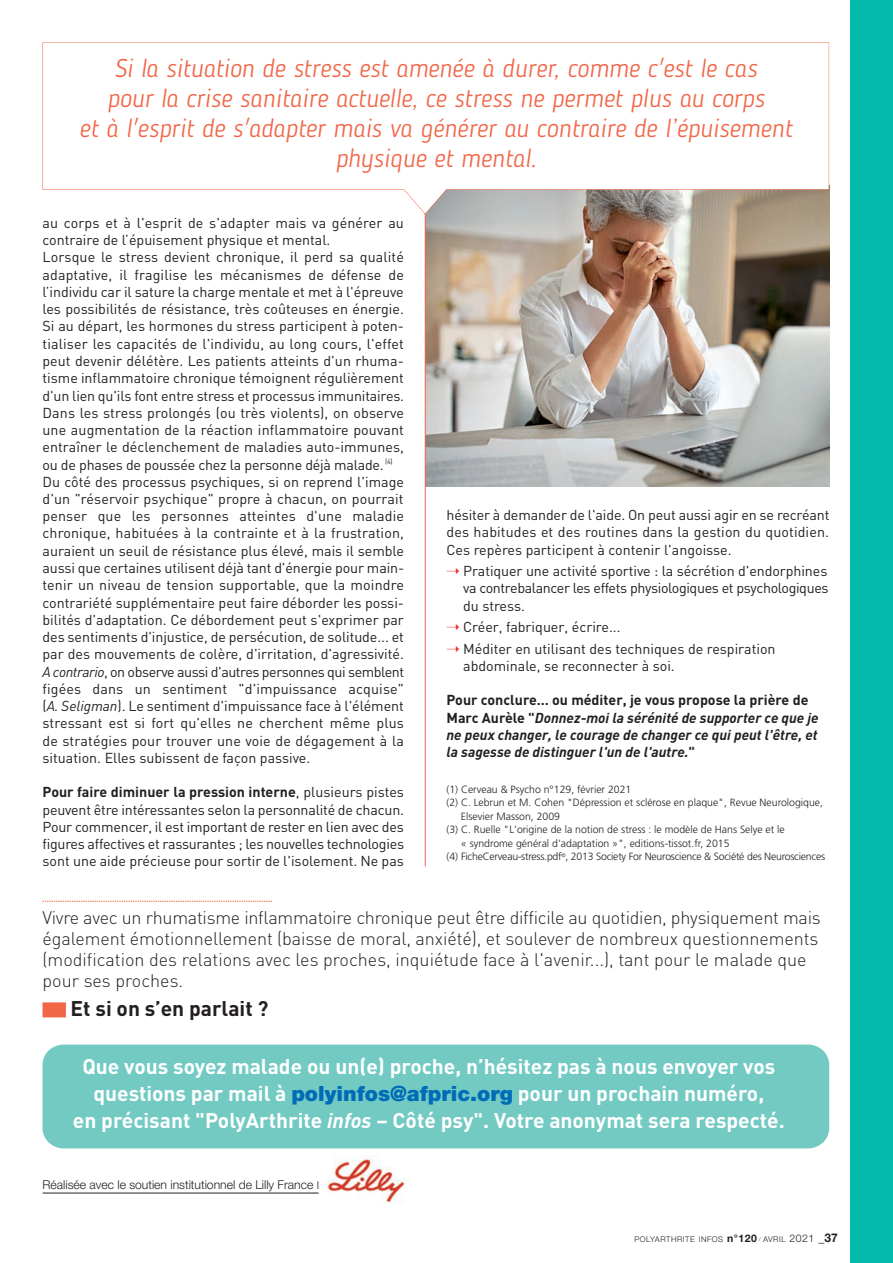
<style>
.page{position:relative;width:893px;height:1263px;background:#fff}
.page>*{position:absolute;margin:0;border:0;box-sizing:border-box;transform-origin:0 0}
.t1{font:italic 300 25.5px/30px "Blogger Sans";color:#f26648;text-align:center}
.t2{font:700 21px/27px "DIN";color:#fff;text-align:center}
.t3{font:700 21px "DIN";color:#231f20}
.t4{font:300 18px/21px "DIN";letter-spacing:-.005em;color:#231f20}
.t5{font:14.25px/17.2px "DIN";color:#231f20;text-align:justify}
.t6{font:italic 700 14.25px/17.2px "DIN";color:#231f20}
.t7{font:300 12.15px "Helvetica Neue";color:#231f20}
.t8{font:300 10.5px "Frutiger";color:#231f20}
.t9{font:300 10.5px "Frutiger";letter-spacing:-.02em;color:#231f20}
.t10{font:300 7.8px "Helvetica Neue";letter-spacing:.065em;color:#231f20}
.s1{font-style:italic}
.s2{font-weight:700}
.s3{color:#ee2e22}
.s4{font-style:normal}
.s5{font-family:"Helvetica Neue";font-weight:900;color:#006cb7}
.s6{font-size:10.8px}
.s7{font-weight:700;font-size:10.5px}
.s8{font-size:5.25px}
.s9{font-size:10.5px}
.s10{font-weight:700;font-size:12px}
</style>
<div class="page">
<div style="left:43px;top:1002px;width:23px;height:15px;background:#f26648"></div>
<div style="left:850px;top:0;width:43px;height:1263px;background:#03b9ac"></div>
<div style="left:43px;top:1044px;width:786px;height:104px;background:#72cac3"></div>
<svg style="left:43px;top:901px;width:229px;height:1px"></svg>
<img style="left:426px;top:214px;width:403px;height:272px">
<hr style="left:425px;top:149px;width:1px;height:717px;background:#f26648">
<svg style="left:43px;top:43px;width:786px;height:171px"></svg>
<img style="left:327px;top:1156px;width:78px;height:47px">
<hr style="left:43px;top:1193px;width:276px;height:1px;background:#231f20">
<h1 class="t1" style="left:79px;top:56px;width:715px">Si la situation de stress est amenée à durer, comme c'est le cas<br>pour la crise sanitaire actuelle, ce stress ne permet plus au corps<br>et à l'esprit de s'adapter mais va générer au contraire de l’épuisement physique et mental.</h1>
<p class="t5" style="left:43px;top:214px;width:363px;text-align:left">au corps et à l'esprit de s'adapter mais va générer au contraire de l’épuisement physique et mental.<br>Lorsque le stress devient chronique, il perd sa qualité adaptative, il fragilise les mécanismes de défense de l’individu car il sature la charge mentale et met à l'épreuve les possibilités de résistance, très coûteuses en énergie.<br>Si au départ, les hormones du stress participent à poten&shy;tialiser les capacités de l'individu, au long cours, l'effet peut devenir délétère. Les patients atteints d'un rhuma&shy;tisme inflammatoire chronique témoignent régulièrement d'un lien qu'ils font entre stress et processus immunitaires.<br>Dans les stress prolongés (ou très violents), on observe une augmentation de la réaction inflammatoire pouvant entraîner le déclenchement de maladies auto-immunes, ou de phases de poussée chez la personne déjà malade. <sup>(4)<br></sup>Du côté des processus psychiques, si on reprend l'image d'un "réservoir psychique" propre à chacun, on pourrait penser que les personnes atteintes d'une maladie chronique, habituées à la contrainte et à la frustration, auraient un seuil de résistance plus élevé, mais il semble aussi que certaines utilisent déjà tant d'énergie pour main&shy;tenir un niveau de tension supportable, que la moindre contrariété supplémentaire peut faire déborder les possi&shy;bilités d'adaptation. Ce débordement peut s'exprimer par des sentiments d'injustice, de persécution, de solitude... et par des mouvements de colère, d'irritation, d'agressivité.<br><span class="s1">A contrario</span>, on observe aussi d'autres personnes qui semblent figées dans un sentiment "d'impuissance acquise" (<span class="s1">A. Seligman</span>). Le sentiment d'impuissance face à l'élément stressant est si fort qu'elles ne cherchent même plus de stratégies pour trouver une voie de dégagement à la situation. Elles subissent de façon passive.</p>
<p class="t5" style="left:43px;top:784px;width:363px"><span class="s2">Pour faire diminuer la pression interne</span>, plusieurs pistes peuvent être intéressantes selon la personnalité de chacun.<br>Pour commencer, il est important de rester en lien avec des figures affectives et rassurantes ; les nouvelles technologies sont une aide précieuse pour sortir de l'isolement. Ne pas</p>
<p class="t5" style="left:446px;top:506px;width:384px">hésiter à demander de l'aide. On peut aussi agir en se recréant des habitudes et des routines dans la gestion du quotidien.<br>Ces repères participent à contenir l'angoisse.</p>
<p class="t5" style="left:463px;top:562px;width:367px;text-indent:-17px"><span class="s3">➝</span> Pratiquer une activité sportive : la sécrétion d'endorphines va contrebalancer les effets physiologiques et psychologiques du stress.</p>
<p class="t5" style="left:446px;top:616px;width:331px;line-height:21.5px"><span class="s3">➝</span> Créer, fabriquer, écrire...<br><span class="s3">➝</span> Méditer en utilisant des techniques de respiration</p>
<p class="t5" style="left:463px;top:657px;width:213px">abdominale, se reconnecter à soi.</p>
<p class="t6" style="left:446px;top:691px;width:374px"><span class="s4">Pour conclure… ou méditer, je vous propose la prière de Marc Aurèle "</span>Donnez-moi la sérénité de supporter ce que je ne peux changer, le courage de changer ce qui peut l'être, et la sagesse de distinguer l'un de l'autre.<span class="s4">"</span></p>
<p class="t8" style="left:446px;top:785px;width:186px">(1) Cerveau &amp; Psycho n°129, février 2021</p>
<p class="t8" style="left:446px;top:798px;width:378px">(2) C. Lebrun et M. Cohen "Dépression et sclérose en plaque", Revue Neurologique,</p>
<p class="t8" style="left:461px;top:812px;width:101px">Elsevier Masson, 2009</p>
<p class="t8" style="left:446px;top:825px;width:340px">(3) C. Ruelle "L'origine de la notion de stress : le modèle de Hans Selye et le</p>
<p class="t8" style="left:461px;top:839px;width:270px">« syndrome général d'adaptation »", editions-tissot.fr, 2015</p>
<p class="t9" style="left:446px;top:852px;width:380px">(4) FicheCerveau-stress.pdf<sup>©</sup>, 2013 Society For Neuroscience &amp; Société des Neurosciences</p>
<p class="t4" style="left:43px;top:907px;width:780px">Vivre avec un rhumatisme inflammatoire chronique peut être difficile au quotidien, physiquement mais également émotionnellement (baisse de moral, anxiété), et soulever de nombreux questionnements (modification des relations avec les proches, inquiétude face à l'avenir...), tant pour le malade que pour ses proches.</p>
<h2 class="t3" style="left:71px;top:997px;width:199px">Et si on s’en parlait ?</h2>
<h2 class="t2" style="left:73px;top:1053px;width:713px">Que vous soyez malade ou un(e) proche, n’hésitez pas à nous envoyer vos questions par mail à <span class="s5">polyinfos@afpric.org</span> pour un prochain numéro,<br>en précisant "PolyArthrite <span class="s1">infos</span> – Côté psy". Votre anonymat sera respecté.</h2>
<p class="t7" style="left:43px;top:1181px;width:278px">Réalisée avec le soutien institutionnel de Lilly France <span class="s6">I</span></p>
<p class="t10" style="left:634px;top:1236px;width:205px">POLYARTHRITE INFOS <span class="s7">n°120</span> <span class="s8">/</span> AVRIL <span class="s9">2021</span> <span class="s10">_37</span></p>
</div>
